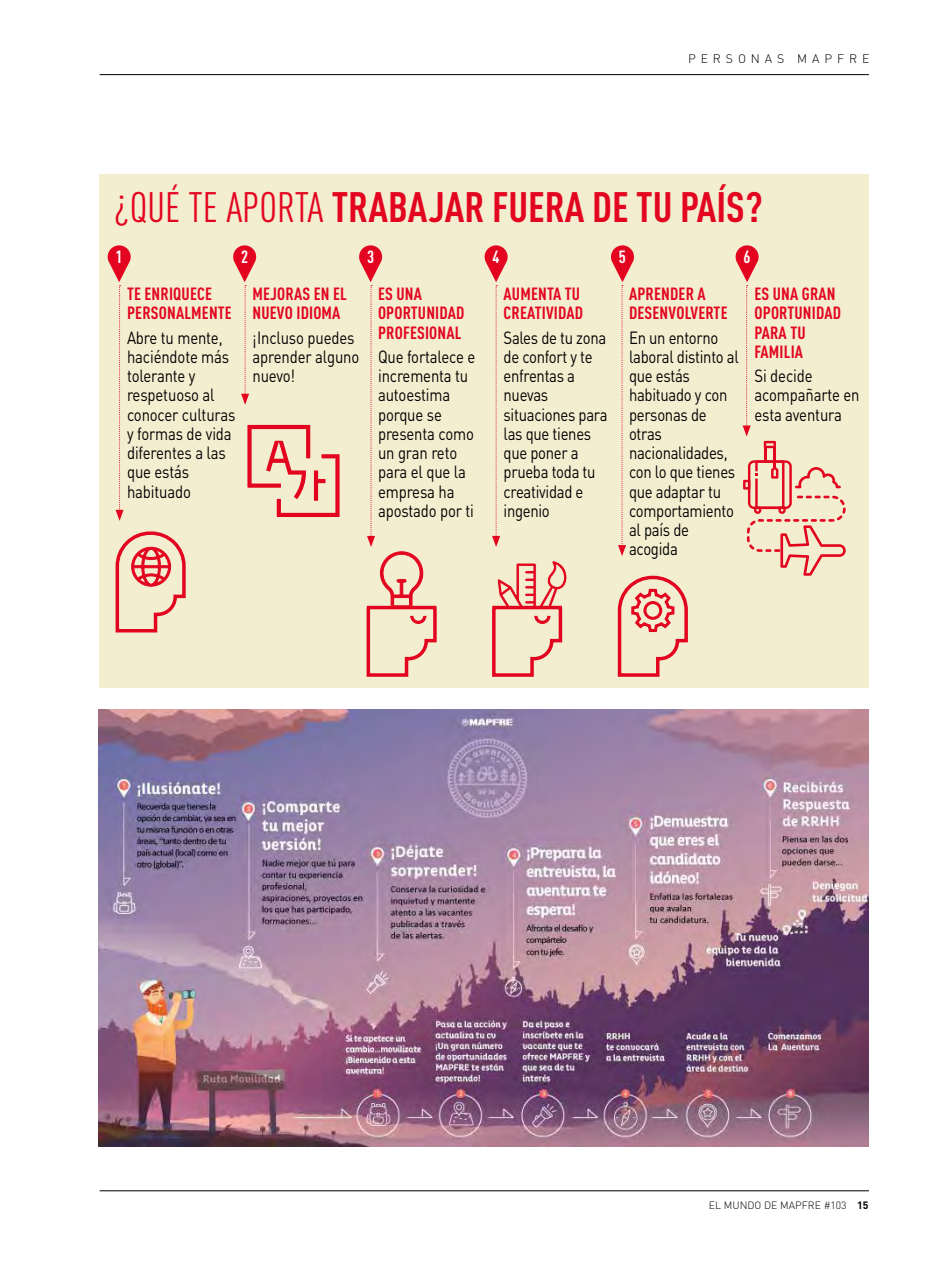
<style>
.page{position:relative;width:943px;height:1265px;background:#fff}
.page>*{position:absolute;margin:0;border:0;box-sizing:border-box;transform-origin:0 0}
.t1{font:700 42px "DIN Cond";color:#e30520}
.t2{font:17.5px/19.2px "DIN";letter-spacing:-.02em;color:#000;scale:.85 1}
.t3{font:700 17.5px/19.2px "DIN Cond";letter-spacing:.01em;color:#e30520}
.t4{font:700 17.5px "DIN Cond";color:#fff}
.t5{font:300 12.25px "DIN";letter-spacing:.4em;color:#000}
.t6{font:300 10.5px "DIN";color:#000}
.s1{font-weight:400}
.s2{font-weight:700}
</style>
<div class="page">
<hr style="left:100px;top:1190px;width:769px;height:1px;background:#000">
<hr style="left:100px;top:74px;width:769px;height:1px;background:#000">
<div style="left:99px;top:174px;width:769px;height:514px;background:#f3eed0"></div>
<img style="left:99px;top:709px;width:769px;height:437px">
<svg style="left:617px;top:575px;width:71px;height:102px"></svg>
<svg style="left:247px;top:424px;width:93px;height:93px"></svg>
<hr style="left:773px;top:447px;width:3px;height:21px;background:#e30520">
<hr style="left:763px;top:447px;width:3px;height:15px;background:#e30520">
<svg style="left:743px;top:460px;width:102px;height:116px"></svg>
<svg style="left:492px;top:560px;width:75px;height:117px"></svg>
<svg style="left:115px;top:531px;width:71px;height:102px"></svg>
<svg style="left:233px;top:245px;width:23px;height:160px"></svg>
<svg style="left:108px;top:245px;width:23px;height:276px"></svg>
<svg style="left:359px;top:245px;width:78px;height:432px"></svg>
<svg style="left:484px;top:245px;width:23px;height:302px"></svg>
<svg style="left:611px;top:245px;width:23px;height:311px"></svg>
<svg style="left:735px;top:245px;width:41px;height:203px"></svg>
<p class="t5" style="left:688px;top:51px;width:183px">PERSONAS MAPFRE</p>
<h1 class="t1" style="left:114px;top:182px;width:650px"><span class="s1">¿QUÉ TE APORTA</span> TRABAJAR FUERA DE TU PAÍS?</h1>
<p class="t4" style="left:116px;top:246px;width:9px">1</p>
<p class="t4" style="left:241px;top:246px;width:9px">2</p>
<p class="t4" style="left:367px;top:246px;width:9px">3</p>
<p class="t4" style="left:492px;top:246px;width:9px">4</p>
<p class="t4" style="left:619px;top:246px;width:9px">5</p>
<p class="t4" style="left:743px;top:246px;width:9px">6</p>
<p class="t3" style="left:127px;top:284px;width:106px">TE ENRIQUECE<br>PERSONALMENTE</p>
<p class="t2" style="left:127px;top:327px;width:129px">Abre tu mente, haciéndote más tolerante y respetuoso al conocer culturas y formas de vida diferentes a las que estás habituado</p>
<p class="t3" style="left:252px;top:284px;width:96px">MEJORAS EN EL<br>NUEVO IDIOMA</p>
<p class="t2" style="left:252px;top:327px;width:127px">¡Incluso puedes aprender alguno nuevo!</p>
<p class="t3" style="left:378px;top:284px;width:88px">ES UNA<br>OPORTUNIDAD<br>PROFESIONAL</p>
<p class="t2" style="left:378px;top:347px;width:116px">Que fortalece e incrementa tu autoestima porque se presenta como un gran reto para el que la empresa ha apostado por ti</p>
<p class="t3" style="left:503px;top:284px;width:81px">AUMENTA TU<br>CREATIVIDAD</p>
<p class="t2" style="left:503px;top:327px;width:124px">Sales de tu zona de confort y te enfrentas a nuevas situaciones para las que tienes que poner a prueba toda tu creatividad e ingenio</p>
<p class="t3" style="left:629px;top:284px;width:100px">APRENDER A<br>DESENVOLVERTE</p>
<p class="t2" style="left:629px;top:327px;width:131px">En un entorno laboral distinto al que estás habituado y con personas de otras nacionalidades, con lo que tienes que adaptar tu comportamiento al país de acogida</p>
<p class="t3" style="left:754px;top:284px;width:88px">ES UNA GRAN<br>OPORTUNIDAD<br>PARA TU<br>FAMILIA</p>
<p class="t2" style="left:754px;top:366px;width:125px">Si decide acompañarte en esta aventura</p>
<p class="t6" style="left:709px;top:1198px;width:161px">EL MUNDO DE MAPFRE #103 <span class="s2">15</span></p>
</div>
